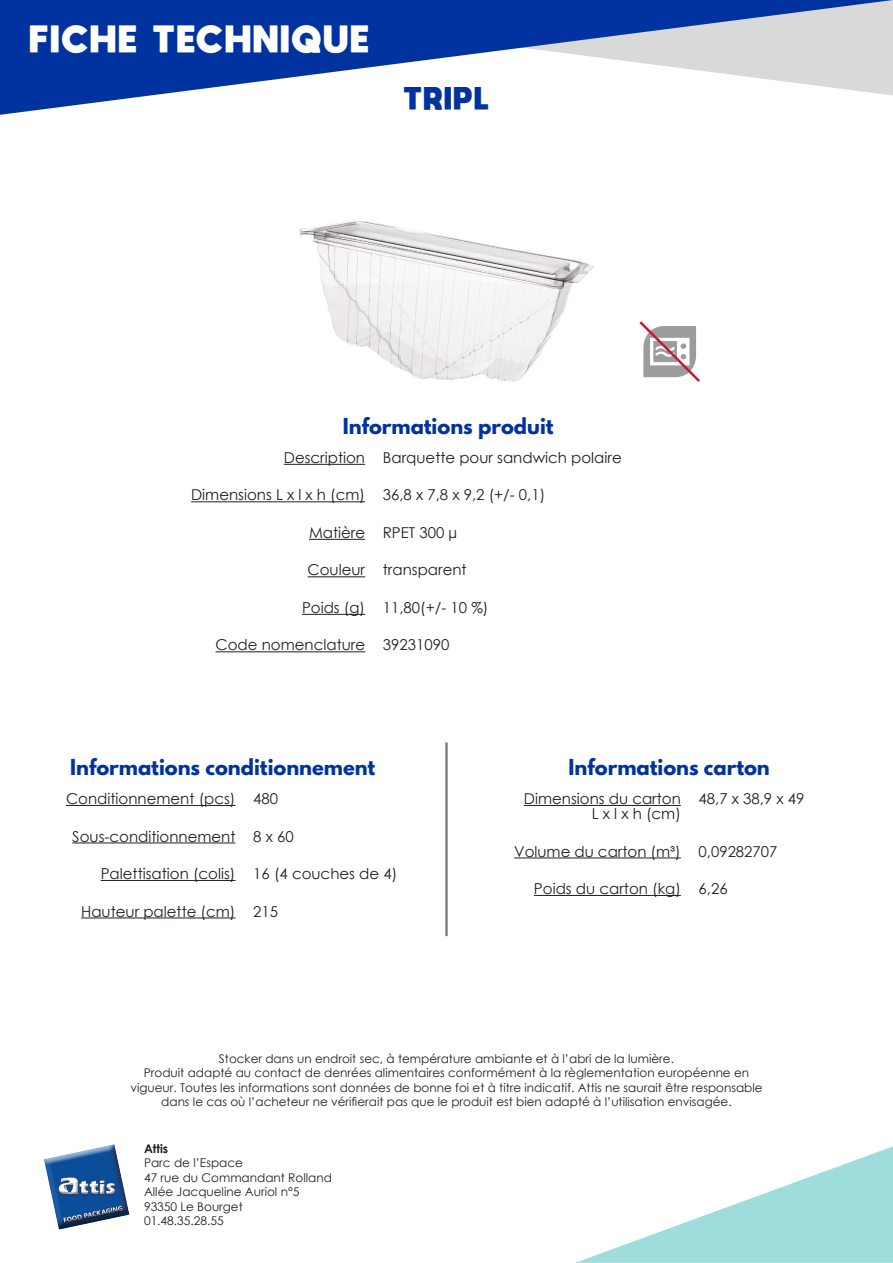
<style>
.page{position:relative;width:893px;height:1263px;background:#fff}
.page>*{position:absolute;margin:0;border:0;box-sizing:border-box;transform-origin:0 0}
.t1{font:800 27px "moon get";letter-spacing:.1em;color:#fff}
.t2{font:800 22.5px "moon get";letter-spacing:.1em;color:#0033a0}
.t3{font:700 19.5px "League Spartan";color:#0033a0}
.t4{font:15px "Century Gothic";color:#231f20}
.t5{font:12px/14.4px "Century Gothic";color:#231f20;text-align:center}
.t6{font:700 12px "Century Gothic";color:#231f20}
</style>
<div class="page">
<svg style="left:0;top:0;width:893px;height:115px"></svg>
<svg style="left:575px;top:1146px;width:318px;height:117px"></svg>
<hr style="left:284px;top:464px;width:81px;height:1px;background:#231f20">
<hr style="left:191px;top:501px;width:174px;height:1px;background:#231f20">
<hr style="left:309px;top:539px;width:56px;height:1px;background:#231f20">
<hr style="left:308px;top:576px;width:57px;height:1px;background:#231f20">
<hr style="left:302px;top:614px;width:63px;height:1px;background:#231f20">
<hr style="left:216px;top:651px;width:149px;height:1px;background:#231f20">
<img style="left:44px;top:1144px;width:86px;height:85px">
<hr style="left:524px;top:805px;width:157px;height:1px;background:#231f20">
<hr style="left:514px;top:857px;width:167px;height:1px;background:#231f20">
<hr style="left:534px;top:895px;width:147px;height:1px;background:#231f20">
<hr style="left:66px;top:805px;width:169px;height:1px;background:#231f20">
<hr style="left:72px;top:842px;width:163px;height:1px;background:#231f20">
<hr style="left:101px;top:880px;width:134px;height:1px;background:#231f20">
<hr style="left:81px;top:917px;width:154px;height:1px;background:#231f20">
<hr style="left:445px;top:742px;width:3px;height:194px;background:#757575">
<svg style="left:639px;top:321px;width:61px;height:61px"></svg>
<img style="left:299px;top:220px;width:295px;height:162px">
<p class="t1" style="left:30px;top:22px;width:340px">FICHE TECHNIQUE</p>
<p class="t2" style="left:404px;top:84px;width:86px">TRIPL</p>
<p class="t3" style="left:343px;top:410px;width:212px">Informations produit</p>
<p class="t4" style="left:284px;top:447px;width:83px">Description</p>
<p class="t4" style="left:191px;top:484px;width:176px">Dimensions L x l x h (cm)</p>
<p class="t4" style="left:309px;top:522px;width:58px">Matière</p>
<p class="t4" style="left:308px;top:559px;width:59px">Couleur</p>
<p class="t4" style="left:302px;top:597px;width:65px">Poids (g)</p>
<p class="t4" style="left:216px;top:634px;width:151px">Code nomenclature</p>
<p class="t4" style="left:383px;top:447px;width:240px">Barquette pour sandwich polaire</p>
<p class="t4" style="left:383px;top:484px;width:164px">36,8 x 7,8 x 9,2 (+/- 0,1)</p>
<p class="t4" style="left:383px;top:522px;width:76px">RPET 300 µ</p>
<p class="t4" style="left:383px;top:559px;width:85px">transparent</p>
<p class="t4" style="left:383px;top:597px;width:107px">11,80(+/- 10 %)</p>
<p class="t4" style="left:383px;top:634px;width:68px">39231090</p>
<p class="t3" style="left:70px;top:751px;width:307px">Informations conditionnement</p>
<p class="t3" style="left:569px;top:751px;width:203px">Informations carton</p>
<p class="t4" style="left:66px;top:788px;width:171px">Conditionnement (pcs)</p>
<p class="t4" style="left:72px;top:826px;width:165px">Sous-conditionnement</p>
<p class="t4" style="left:101px;top:863px;width:136px">Palettisation (colis)</p>
<p class="t4" style="left:81px;top:901px;width:156px">Hauteur palette (cm)</p>
<p class="t4" style="left:253px;top:788px;width:26px">480</p>
<p class="t4" style="left:253px;top:826px;width:42px">8 x 60</p>
<p class="t4" style="left:253px;top:863px;width:146px">16 (4 couches de 4)</p>
<p class="t4" style="left:253px;top:901px;width:26px">215</p>
<p class="t4" style="left:524px;top:788px;width:158px">Dimensions du carton</p>
<p class="t4" style="left:592px;top:803px;width:91px">L x l x h (cm)</p>
<p class="t4" style="left:514px;top:841px;width:168px">Volume du carton (m³)</p>
<p class="t4" style="left:534px;top:878px;width:148px">Poids du carton (kg)</p>
<p class="t4" style="left:699px;top:788px;width:107px">48,7 x 38,9 x 49</p>
<p class="t4" style="left:699px;top:841px;width:80px">0,09282707</p>
<p class="t4" style="left:699px;top:878px;width:31px">6,26</p>
<p class="t5" style="left:219px;top:1051px;width:457px">Stocker dans un endroit sec, à température ambiante et à l’abri de la lumière.</p>
<p class="t5" style="left:130px;top:1065px;width:634px">Produit adapté au contact de denrées alimentaires conformément à la règlementation européenne en vigueur. Toutes les informations sont données de bonne foi et à titre indicatif. Attis ne saurait être responsable dans le cas où l’acheteur ne vérifierait pas que le produit est bien adapté à l’utilisation envisagée.</p>
<p class="t6" style="left:144px;top:1139px;width:26px">Attis</p>
<p class="t5" style="left:144px;top:1155px;width:100px">Parc de l’Espace</p>
<p class="t5" style="left:144px;top:1170px;width:189px">47 rue du Commandant Rolland</p>
<p class="t5" style="left:144px;top:1184px;width:157px">Allée Jacqueline Auriol n°5</p>
<p class="t5" style="left:144px;top:1199px;width:100px">93350 Le Bourget</p>
<p class="t5" style="left:144px;top:1213px;width:81px">01.48.35.28.55</p>
</div>
